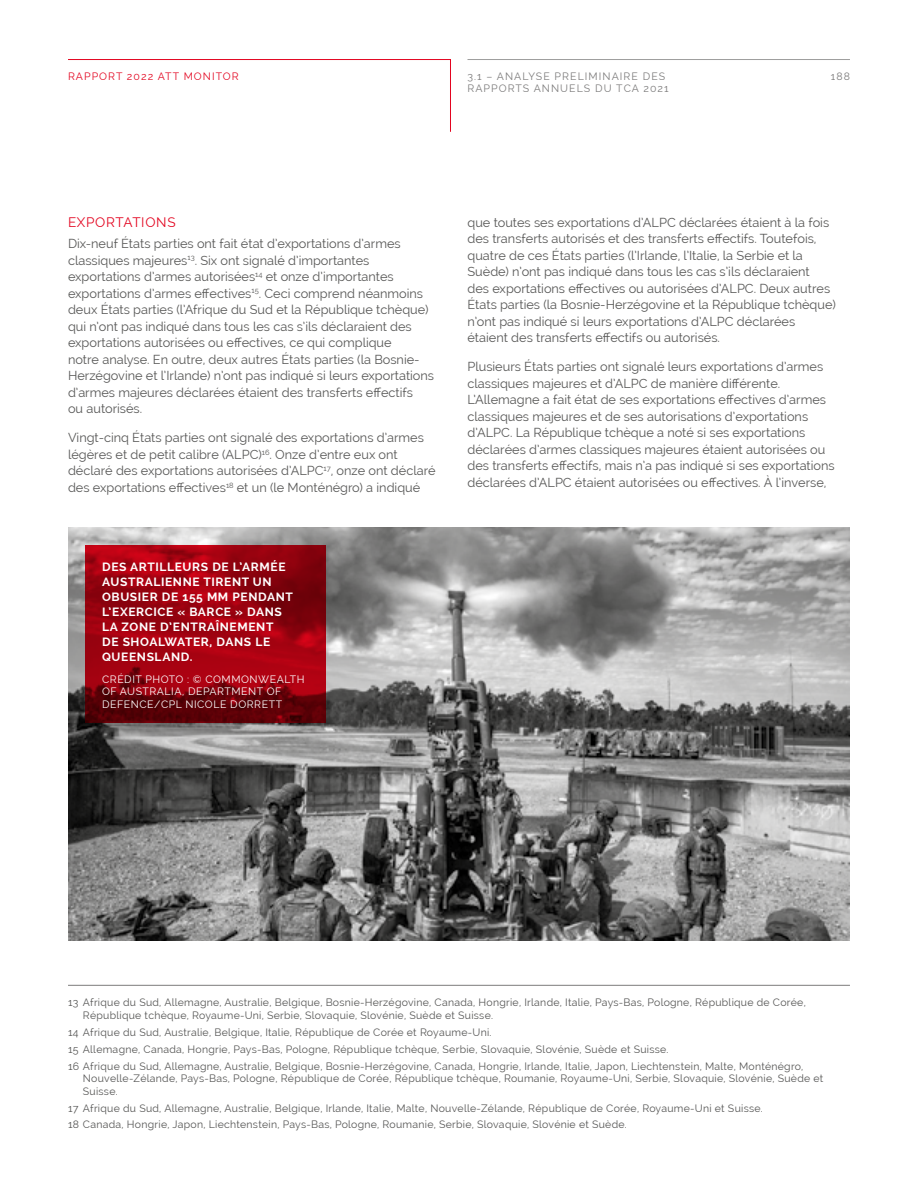
<style>
.page{position:relative;width:918px;height:1188px;background:#fff}
.page>*{position:absolute;margin:0;border:0;box-sizing:border-box;transform-origin:0 0}
.HEAD_3{font:13.5px "Raleway";letter-spacing:.05em;color:#e30520}
.BODY{font:12.75px/16.5px "Raleway";color:#575756}
.PHOTO_CAPTION{font:700 12px/15px "Raleway";letter-spacing:.05em;color:#fff}
.FOOTNOTES{font:10.5px/12.6px "Raleway";letter-spacing:.025em;color:#575756}
.PHOTO_CREDIT{font:10.5px/12.6px "Raleway";letter-spacing:.05em;color:#fff}
.t1{font:10.5px "Raleway";letter-spacing:.1em;color:#7c7b7b}
.t2{font:10.5px "Raleway";letter-spacing:.1em;color:#e30520}
</style>
<div class="page">
<hr style="left:68px;top:985px;width:782px;height:1px;background:#7c7b7b">
<img style="left:68px;top:528px;width:782px;height:413px">
<svg style="left:85px;top:545px;width:240px;height:178px;background:#92010e"></svg>
<svg style="left:68px;top:59px;width:383px;height:73px"></svg>
<hr style="left:468px;top:59px;width:382px;height:1px;background:#9d9d9c">
<p class="t2" style="left:68px;top:70px;width:172px">RAPPORT 2022 ATT MONITOR</p>
<p class="t1" style="left:468px;top:70px;width:199px">3.1 – ANALYSE PRELIMINAIRE DES</p>
<p class="t1" style="left:831px;top:70px;width:21px">188</p>
<p class="t1" style="left:468px;top:83px;width:203px">RAPPORTS ANNUELS DU TCA 2021</p>
<p class="HEAD_3" style="left:68px;top:215px;width:109px">EXPORTATIONS</p>
<p class="BODY" style="left:68px;top:235px;width:368px">Dix-neuf États parties ont fait état d’exportations d’armes classiques majeures<sup>13</sup>. Six ont signalé d’importantes exportations d’armes autorisées<sup>14</sup> et onze d’importantes exportations d’armes effectives<sup>15</sup>. Ceci comprend néanmoins deux États parties (l’Afrique du Sud et la République tchèque) qui n’ont pas indiqué dans tous les cas s’ils déclaraient des exportations autorisées ou effectives, ce qui complique<br>notre analyse. En outre, deux autres États parties (la Bosnie-Herzégovine et l’Irlande) n’ont pas indiqué si leurs exportations d’armes majeures déclarées étaient des transferts effectifs<br>ou autorisés.</p>
<p class="BODY" style="left:68px;top:430px;width:369px">Vingt-cinq États parties ont signalé des exportations d’armes légères et de petit calibre (ALPC)<sup>16</sup>. Onze d’entre eux ont déclaré des exportations autorisées d’ALPC<sup>17</sup>, onze ont déclaré des exportations effectives<sup>18</sup> et un (le Monténégro) a indiqué</p>
<p class="PHOTO_CAPTION" style="left:102px;top:560px;width:192px">DES ARTILLEURS DE L’ARMÉE<br>AUSTRALIENNE TIRENT UN<br>OBUSIER DE 155 MM PENDANT<br>L’EXERCICE « BARCE » DANS<br>LA ZONE D’ENTRAÎNEMENT<br>DE SHOALWATER, DANS LE<br>QUEENSLAND.</p>
<p class="PHOTO_CREDIT" style="left:102px;top:672px;width:204px">CRÉDIT PHOTO : © COMMONWEALTH<br>OF AUSTRALIA, DEPARTMENT OF<br>DEFENCE/CPL NICOLE DORRETT</p>
<p class="BODY" style="left:468px;top:214px;width:370px">que toutes ses exportations d’ALPC déclarées étaient à la fois des transferts autorisés et des transferts effectifs. Toutefois, quatre de ces États parties (l’Irlande, l’Italie, la Serbie et la Suède) n’ont pas indiqué dans tous les cas s’ils déclaraient<br>des exportations effectives ou autorisées d’ALPC. Deux autres États parties (la Bosnie-Herzégovine et la République tchèque) n’ont pas indiqué si leurs exportations d’ALPC déclarées étaient des transferts effectifs ou autorisés.</p>
<p class="BODY" style="left:468px;top:359px;width:369px">Plusieurs États parties ont signalé leurs exportations d’armes classiques majeures et d’ALPC de manière différente.<br>L’Allemagne a fait état de ses exportations effectives d’armes classiques majeures et de ses autorisations d’exportations d’ALPC. La République tchèque a noté si ses exportations déclarées d’armes classiques majeures étaient autorisées ou des transferts effectifs, mais n’a pas indiqué si ses exportations déclarées d’ALPC étaient autorisées ou effectives. À l’inverse,</p>
<p class="FOOTNOTES" style="left:83px;top:996px;width:724px;text-indent:-15px">13 Afrique du Sud, Allemagne, Australie, Belgique, Bosnie-Herzégovine, Canada, Hongrie, Irlande, Italie, Pays-Bas, Pologne, République de Corée,<br>République tchèque, Royaume-Uni, Serbie, Slovaquie, Slovénie, Suède et Suisse.</p>
<p class="FOOTNOTES" style="left:68px;top:1026px;width:425px">14 Afrique du Sud, Australie, Belgique, Italie, République de Corée et Royaume-Uni.</p>
<p class="FOOTNOTES" style="left:68px;top:1043px;width:602px">15 Allemagne, Canada, Hongrie, Pays-Bas, Pologne, République tchèque, Serbie, Slovaquie, Slovénie, Suède et Suisse.</p>
<p class="FOOTNOTES" style="left:83px;top:1060px;width:742px;text-indent:-15px">16 Afrique du Sud, Allemagne, Australie, Belgique, Bosnie-Herzégovine, Canada, Hongrie, Irlande, Italie, Japon, Liechtenstein, Malte, Monténégro,<br>Nouvelle-Zélande, Pays-Bas, Pologne, République de Corée, République tchèque, Roumanie, Royaume-Uni, Serbie, Slovaquie, Slovénie, Suède et<br>Suisse.</p>
<p class="FOOTNOTES" style="left:68px;top:1102px;width:696px">17 Afrique du Sud, Allemagne, Australie, Belgique, Irlande, Italie, Malte, Nouvelle-Zélande, République de Corée, Royaume-Uni et Suisse.</p>
<p class="FOOTNOTES" style="left:68px;top:1118px;width:560px">18 Canada, Hongrie, Japon, Liechtenstein, Pays-Bas, Pologne, Roumanie, Serbie, Slovaquie, Slovénie et Suède.</p>
</div>
